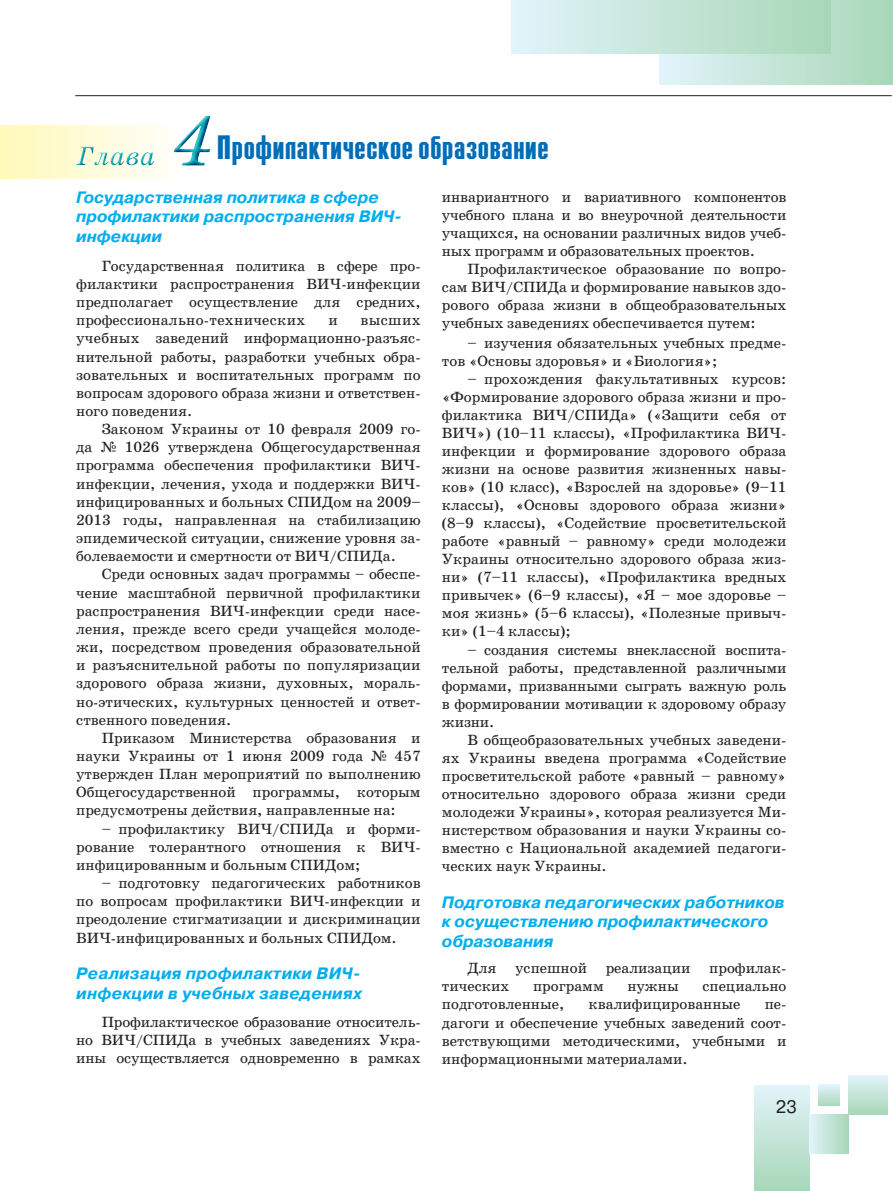
<style>
.page{position:relative;width:893px;height:1191px;background:#fff}
.page>*{position:absolute;margin:0;border:0;box-sizing:border-box;transform-origin:0 0}
.t1{font:italic 72px "School Book C";color:#00aab5}
.ОГЛАВЛЕН_ГЛАВ_В_ТЕКС{font:33px "Rubic";color:#006db8}
.t2{font:italic 27px "School Book C";color:#00aab5}
.t3{font:18px "Pragmatica C";color:#231f20}
.ПОДЗАГОЛОВКИ{font:italic 700 16.5px/19.5px "Pragmatica C";color:#00aeef}
.ОСНОВНОЙ_ТЕКСТ{font:15px/18px "School Book C";color:#231f20;text-align:justify}
</style>
<div class="page">
<div style="left:754px;top:1085px;width:56px;height:105px;background:linear-gradient(to bottom,#e2f3fb,#a9d7b8)"></div>
<div style="left:809px;top:1114px;width:39px;height:39px;background:linear-gradient(to right,#e2f4fb,#a9d8b8)"></div>
<div style="left:848px;top:1075px;width:39px;height:39px;background:linear-gradient(to bottom,#e2f4fb,#a9d8b8)"></div>
<div style="left:818px;top:1084px;width:22px;height:22px;background:linear-gradient(to bottom,#e4f4fd,#addabd)"></div>
<div style="left:660px;top:0;width:233px;height:85px;background:linear-gradient(to right,#e2f3fb,#a8d7b7)"></div>
<div style="left:511px;top:0;width:319px;height:54px;background:linear-gradient(to right,#e2f3fb,#a8d7b7)"></div>
<hr style="left:75px;top:95px;width:817px;height:1px;background:#231f20">
<div style="left:0;top:126px;width:189px;height:53px;background:linear-gradient(to right,#fff9b8,#fffefe)"></div>
<div style="left:74px;top:113px;width:141px;height:57px;background:#652d91;opacity:.9"></div>
<h1 class="t1" style="left:172px;top:101px;width:43px">4</h1>
<p class="ОГЛАВЛЕН_ГЛАВ_В_ТЕКС" style="left:216px;top:127px;width:334px">Профилактическое образование</p>
<p class="ПОДЗАГОЛОВКИ" style="left:76px;top:188px;width:327px">Государственная политика в сфере профилактики распространения ВИЧ&shy;инфекции</p>
<p class="ОСНОВНОЙ_ТЕКСТ" style="left:76px;top:257px;width:346px;text-indent:26px">Государственная политика в сфере про&shy;филактики распространения ВИЧ-инфекции предполагает осуществление для средних, профессионально-технических</p>
<h3 class="t2" style="left:77px;top:141px;width:80px">Глава</h3>
<p class="ОСНОВНОЙ_ТЕКСТ" style="left:442px;top:188px;width:346px">инвариантного и вариативного компонентов учебного плана и во внеурочной деятельности учащихся, на основании различных видов учеб&shy;ных программ и образовательных проектов.</p>
<p class="ОСНОВНОЙ_ТЕКСТ" style="left:442px;top:260px;width:346px;text-indent:26px">Профилактическое образование по вопро&shy;сам ВИЧ/СПИДа и формирование навыков здо&shy;рового образа жизни в общеобразовательных учебных заведениях обеспечивается путем:</p>
<p class="ОСНОВНОЙ_ТЕКСТ" style="left:442px;top:334px;width:346px;text-indent:26px">– изучения обязательных учебных предме&shy;тов «Основы здоровья» и «Биология»;</p>
<p class="ОСНОВНОЙ_ТЕКСТ" style="left:442px;top:370px;width:346px;text-indent:26px">– прохождения факультативных курсов: «Формирование здорового образа жизни и про&shy;филактика ВИЧ/СПИДа» («Защити себя от ВИЧ») (10–11 классы), «Профилактика ВИЧ&shy;инфекции и формирование здорового образа жизни на основе развития жизненных навы&shy;ков» (10 класс), «Взрослей на здоровье» (9–11 классы), «Основы здорового образа жизни» (8–9 классы), «Содействие просветительской работе «равный – равному» среди молодежи Украины относительно здорового образа жиз&shy;ни» (7–11 классы), «Профилактика вредных привычек» (6–9 классы), «Я – мое здоровье – моя жизнь» (5–6 классы), «Полезные привыч&shy;ки» (1–4 классы);</p>
<p class="ОСНОВНОЙ_ТЕКСТ" style="left:442px;top:641px;width:346px;text-indent:26px">– создания системы внеклассной воспита&shy;тельной работы, представленной различными формами, призванными сыграть важную роль в формировании мотивации к здоровому образу жизни.</p>
<p class="ОСНОВНОЙ_ТЕКСТ" style="left:442px;top:731px;width:346px;text-indent:26px">В общеобразовательных учебных заведени&shy;ях Украины введена программа «Содействие просветительской работе «равный – равному» относительно здорового образа жизни среди молодежи Украины», которая реализуется Ми&shy;нистерством образования и науки Украины со&shy;вместно с Национальной академией педагоги&shy;ческих наук Украины.</p>
<p class="ПОДЗАГОЛОВКИ" style="left:442px;top:892px;width:344px">Подготовка педагогических работников к осуществлению профилактического образования</p>
<p class="ОСНОВНОЙ_ТЕКСТ" style="left:442px;top:959px;width:346px;text-indent:26px">Для успешной реализации профилак&shy;тических</p>
<p class="ОСНОВНОЙ_ТЕКСТ" style="left:76px;top:311px;width:346px;text-indent:284px">высших учебных заведений информационно-разъяс&shy;нительной работы, разработки учебных обра&shy;зовательных и воспитательных программ по вопросам здорового образа жизни и ответствен&shy;ного поведения.</p>
<p class="ОСНОВНОЙ_ТЕКСТ" style="left:76px;top:420px;width:346px;text-align:left;text-indent:26px">Законом Украины от 10 февраля 2009 го&shy;да № 1026 утверждена Общегосударственная программа обеспечения профилактики ВИЧ&shy;инфекции, лечения, ухода и поддержки ВИЧ&shy;инфицированных и больных СПИДом на 2009– 2013 годы, направленная на стабилизацию эпидемической ситуации, снижение уровня за&shy;болеваемости и смертности от ВИЧ/СПИДа.</p>
<p class="ОСНОВНОЙ_ТЕКСТ" style="left:76px;top:565px;width:346px;text-indent:26px">Среди основных задач программы – обеспе&shy;чение масштабной первичной профилактики распространения ВИЧ-инфекции среди насе&shy;ления, прежде всего среди учащейся молоде&shy;жи, посредством проведения образовательной и разъяснительной работы по популяризации здорового образа жизни, духовных, мораль&shy;но-этических, культурных ценностей и ответ&shy;ственного поведения.</p>
<p class="ОСНОВНОЙ_ТЕКСТ" style="left:76px;top:729px;width:346px;text-indent:26px">Приказом Министерства образования и науки Украины от 1 июня 2009 года № 457 утвержден План мероприятий по выполнению Общегосударственной программы, которым предусмотрены действия, направленные на:</p>
<p class="ОСНОВНОЙ_ТЕКСТ" style="left:76px;top:819px;width:346px;text-indent:26px">– профилактику ВИЧ/СПИДа и форми&shy;рование толерантного отношения к ВИЧ&shy;инфицированным и больным СПИДом;</p>
<p class="ОСНОВНОЙ_ТЕКСТ" style="left:76px;top:874px;width:346px;text-indent:26px">– подготовку педагогических работников по вопросам профилактики ВИЧ-инфекции и преодоление стигматизации и дискриминации ВИЧ-инфицированных и больных СПИДом.</p>
<p class="ПОДЗАГОЛОВКИ" style="left:76px;top:964px;width:287px">Реализация профилактики ВИЧ&shy;инфекции в учебных заведениях</p>
<p class="ОСНОВНОЙ_ТЕКСТ" style="left:76px;top:1013px;width:346px;text-indent:26px">Профилактическое образование относитель&shy;но ВИЧ/СПИДа в учебных заведениях Укра&shy;ины осуществляется одновременно в рамках</p>
<p class="ОСНОВНОЙ_ТЕКСТ" style="left:328px;top:311px;width:11px">и</p>
<p class="ОСНОВНОЙ_ТЕКСТ" style="left:533px;top:977px;width:72px">программ</p>
<p class="ОСНОВНОЙ_ТЕКСТ" style="left:627px;top:977px;width:53px">нужны</p>
<p class="ОСНОВНОЙ_ТЕКСТ" style="left:702px;top:977px;width:85px">специально</p>
<p class="ОСНОВНОЙ_ТЕКСТ" style="left:442px;top:995px;width:124px">подготовленные,</p>
<p class="ОСНОВНОЙ_ТЕКСТ" style="left:589px;top:995px;width:153px">квалифицированные</p>
<p class="ОСНОВНОЙ_ТЕКСТ" style="left:442px;top:995px;width:346px;text-indent:323px">пе&shy;дагоги и обеспечение учебных заведений соот&shy;ветствующими методическими, учебными и информационными материалами.</p>
<p class="t3" style="left:776px;top:1097px;width:22px">23</p>
</div>
